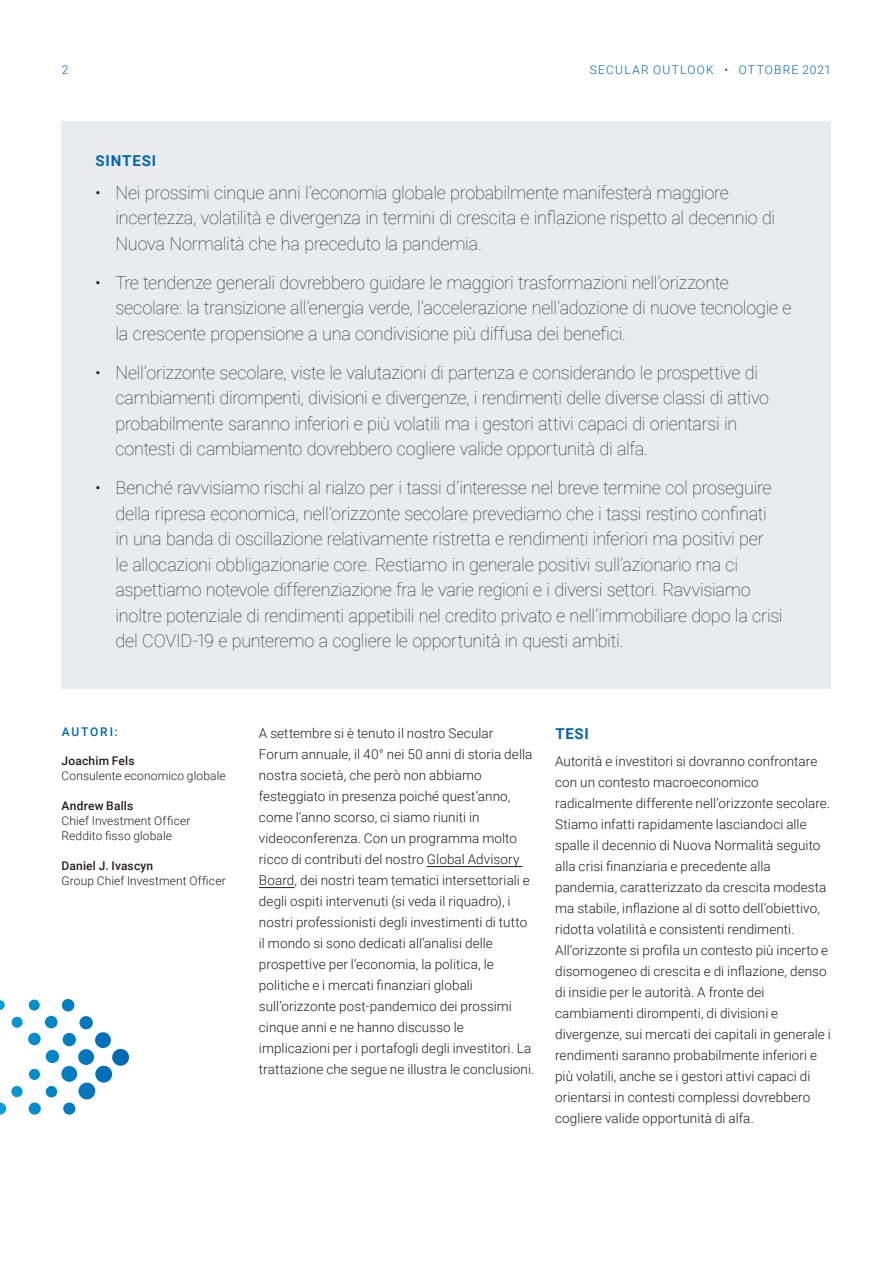
<style>
.page{position:relative;width:893px;height:1263px;background:#fff}
.page>*{position:absolute;margin:0;border:0;box-sizing:border-box;transform-origin:0 0}
.Main_Intro_Rob_Th_16{font:100 18px/25.5px "Roboto";letter-spacing:-.015em;color:#231f20}
.Subhead_Rob_B_10_14{font:700 15px "Roboto";letter-spacing:.055em;color:#0165b1}
.Body_Copy_Rob_L_9_14{font:300 13.5px/21px "Roboto";letter-spacing:.005em;color:#231f20}
.Author_Title_Rob_L_8{font:300 12px "Roboto";letter-spacing:.01em;color:#231f20}
.Author_Name_Rob_M_8{font:500 12px "Roboto";letter-spacing:.015em;color:#231f20}
.t1{font:300 12px "Roboto";letter-spacing:.105em;color:#0165b1}
.Eyebrow_Rob_M_8_11{font:500 12px "Roboto";letter-spacing:.16em;color:#0165b1}
</style>
<div class="page">
<svg style="left:0;top:999px;width:129px;height:116px"></svg>
<div style="left:62px;top:121px;width:769px;height:567px;background:#eaebed"></div>
<hr style="left:427px;top:866px;width:95px;height:1px;background:#231f20">
<hr style="left:259px;top:887px;width:36px;height:1px;background:#231f20">
<p class="t1" style="left:62px;top:62px;width:8px">2</p>
<p class="t1" style="left:590px;top:62px;width:243px">SECULAR OUTLOOK • OTTOBRE 2021</p>
<p class="Subhead_Rob_B_10_14" style="left:96px;top:151px;width:62px">SINTESI</p>
<p class="Main_Intro_Rob_Th_16" style="left:116px;top:179px;width:661px;text-indent:-20px">• Nei prossimi cinque anni l’economia globale probabilmente manifesterà maggiore incertezza, volatilità e divergenza in termini di crescita e inflazione rispetto al decennio di<br>Nuova Normalità che ha preceduto la pandemia.</p>
<p class="Main_Intro_Rob_Th_16" style="left:116px;top:269px;width:678px;text-indent:-20px">• Tre tendenze generali dovrebbero guidare le maggiori trasformazioni nell’orizzonte secolare: la transizione all’energia verde, l’accelerazione nell’adozione di nuove tecnologie e la crescente propensione a una condivisione più diffusa dei benefici.</p>
<p class="Main_Intro_Rob_Th_16" style="left:116px;top:359px;width:655px;text-indent:-20px">• Nell’orizzonte secolare, viste le valutazioni di partenza e considerando le prospettive di cambiamenti dirompenti, divisioni e divergenze, i rendimenti delle diverse classi di attivo probabilmente saranno inferiori e più volatili ma i gestori attivi capaci di orientarsi in contesti di cambiamento dovrebbero cogliere valide opportunità di alfa.</p>
<p class="Main_Intro_Rob_Th_16" style="left:116px;top:474px;width:669px;text-indent:-20px">• Benché ravvisiamo rischi al rialzo per i tassi d’interesse nel breve termine col proseguire della ripresa economica, nell’orizzonte secolare prevediamo che i tassi restino confinati in una banda di oscillazione relativamente ristretta e rendimenti inferiori ma positivi per<br>le allocazioni obbligazionarie core. Restiamo in generale positivi sull’azionario ma ci aspettiamo notevole differenziazione fra le varie regioni e i diversi settori. Ravvisiamo inoltre potenziale di rendimenti appetibili nel credito privato e nell’immobiliare dopo la crisi del COVID-19 e punteremo a cogliere le opportunità in questi ambiti.</p>
<p class="Eyebrow_Rob_M_8_11" style="left:62px;top:724px;width:58px">AUTORI:</p>
<p class="Author_Name_Rob_M_8" style="left:62px;top:752px;width:75px">Joachim Fels</p>
<p class="Author_Title_Rob_L_8" style="left:62px;top:767px;width:166px">Consulente economico globale</p>
<p class="Author_Name_Rob_M_8" style="left:62px;top:797px;width:73px">Andrew Balls</p>
<p class="Author_Title_Rob_L_8" style="left:62px;top:812px;width:130px">Chief Investment Officer</p>
<p class="Author_Title_Rob_L_8" style="left:62px;top:827px;width:112px">Reddito fisso globale</p>
<p class="Author_Name_Rob_M_8" style="left:62px;top:857px;width:93px">Daniel J. Ivascyn</p>
<p class="Author_Title_Rob_L_8" style="left:62px;top:872px;width:166px">Group Chief Investment Officer</p>
<p class="Body_Copy_Rob_L_9_14" style="left:259px;top:722px;width:277px">A settembre si è tenuto il nostro Secular Forum annuale, il 40° nei 50 anni di storia della nostra società, che però non abbiamo festeggiato in presenza poiché quest’anno, come l’anno scorso, ci siamo riuniti in videoconferenza. Con un programma molto ricco di contributi del nostro Global Advisory Board, dei nostri team tematici intersettoriali e degli ospiti intervenuti (si veda il riquadro), i nostri professionisti degli investimenti di tutto il mondo si sono dedicati all’analisi delle prospettive per l’economia, la politica, le politiche e i mercati finanziari globali sull’orizzonte post-pandemico dei prossimi cinque anni e ne hanno discusso le implicazioni per i portafogli degli investitori. La trattazione che segue ne illustra le conclusioni.</p>
<p class="Subhead_Rob_B_10_14" style="left:555px;top:723px;width:35px">TESI</p>
<p class="Body_Copy_Rob_L_9_14" style="left:555px;top:751px;width:277px">Autorità e investitori si dovranno confrontare con un contesto macroeconomico radicalmente differente nell’orizzonte secolare.<br>Stiamo infatti rapidamente lasciandoci alle spalle il decennio di Nuova Normalità seguito alla crisi finanziaria e precedente alla pandemia, caratterizzato da crescita modesta ma stabile, inflazione al di sotto dell’obiettivo, ridotta volatilità e consistenti rendimenti.<br>All’orizzonte si profila un contesto più incerto e disomogeneo di crescita e di inflazione, denso di insidie per le autorità. A fronte dei cambiamenti dirompenti, di divisioni e divergenze, sui mercati dei capitali in generale i rendimenti saranno probabilmente inferiori e più volatili, anche se i gestori attivi capaci di orientarsi in contesti complessi dovrebbero cogliere valide opportunità di alfa.</p>
</div>
